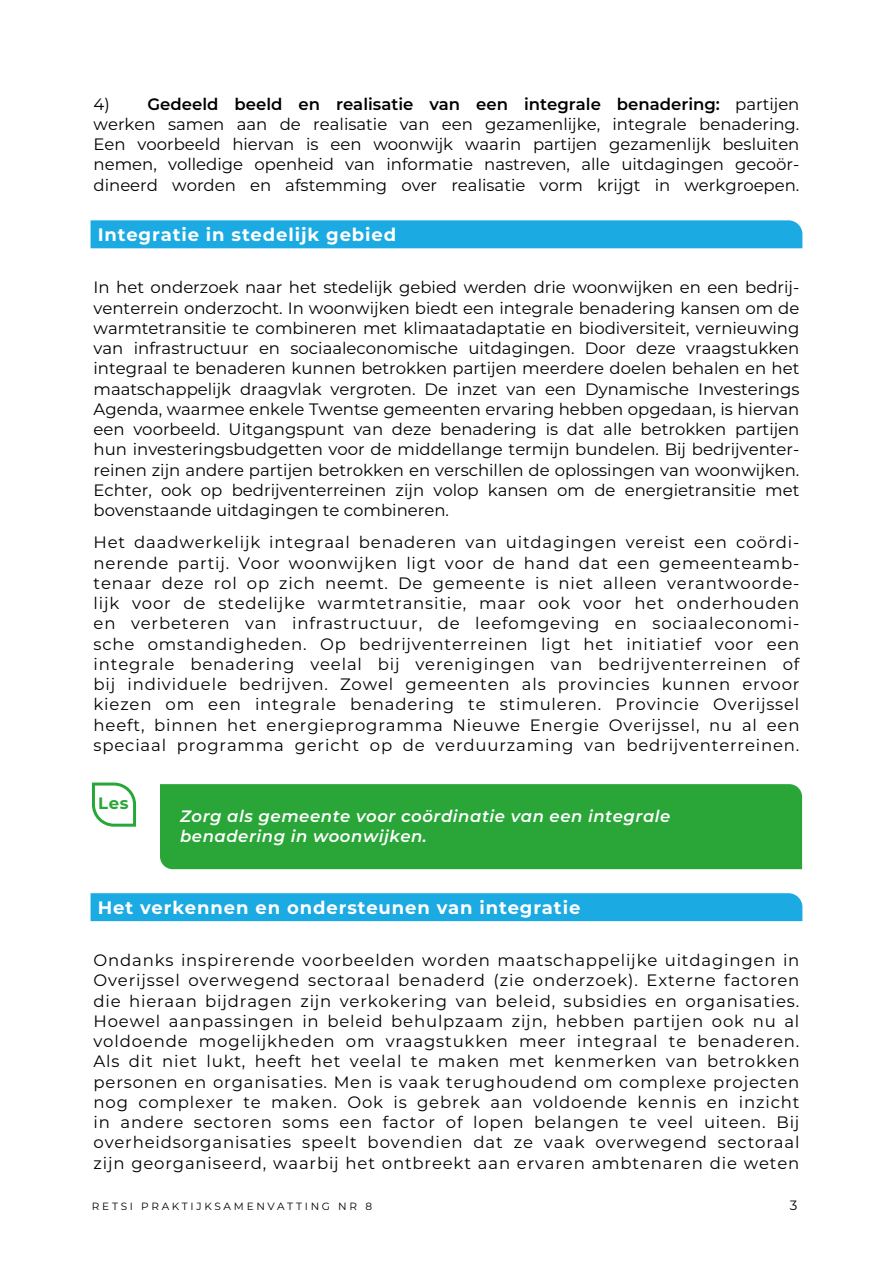
<style>
.page{position:relative;width:893px;height:1263px;background:#fff}
.page>*{position:absolute;margin:0;border:0;box-sizing:border-box;transform-origin:0 0}
.t1{font:700 18px "Montserrat";letter-spacing:.05em;color:#fff}
.t2{font:16.5px/20.2px "Montserrat";letter-spacing:.025em;color:#000;text-align:justify}
.t3{font:italic 600 16.5px/19.5px "Montserrat";letter-spacing:.035em;color:#fff}
.t4{font:700 16.5px "Montserrat";color:#27a737}
.t5{font:13.5px "Montserrat";color:#000}
.t6{font:10.5px "Montserrat";letter-spacing:.26em;color:#000}
.s1{font-weight:600}
</style>
<div class="page">
<div style="left:160px;top:784px;width:642px;height:85px;background:#29a637"></div>
<svg style="left:90px;top:220px;width:713px;height:29px;background:#24ade3"></svg>
<svg style="left:90px;top:893px;width:713px;height:29px;background:#25ade3"></svg>
<svg style="left:92px;top:782px;width:45px;height:45px"></svg>
<p class="t2" style="left:94px;top:93px;width:707px">4) <span class="s1">Gedeeld beeld en realisatie van een integrale benadering:</span> partijen werken samen aan de realisatie van een gezamenlijke, integrale benadering.<br>Een voorbeeld hiervan is een woonwijk waarin partijen gezamenlijk besluiten nemen, volledige openheid van informatie nastreven, alle uitdagingen gecoör&shy;dineerd worden en afstemming over realisatie vorm krijgt in werkgroepen.</p>
<p class="t1" style="left:98px;top:221px;width:300px">Integratie in stedelijk gebied</p>
<p class="t2" style="left:94px;top:277px;width:707px">In het onderzoek naar het stedelijk gebied werden drie woonwijken en een bedrij&shy;venterrein onderzocht. In woonwijken biedt een integrale benadering kansen om de warmtetransitie te combineren met klimaatadaptatie en biodiversiteit, vernieuwing van infrastructuur en sociaaleconomische uitdagingen. Door deze vraagstukken integraal te benaderen kunnen betrokken partijen meerdere doelen behalen en het maatschappelijk draagvlak vergroten. De inzet van een Dynamische Investerings Agenda, waarmee enkele Twentse gemeenten ervaring hebben opgedaan, is hiervan een voorbeeld. Uitgangspunt van deze benadering is dat alle betrokken partijen hun investeringsbudgetten voor de middellange termijn bundelen. Bij bedrijventer&shy;reinen zijn andere partijen betrokken en verschillen de oplossingen van woonwijken.<br>Echter, ook op bedrijventerreinen zijn volop kansen om de energietransitie met bovenstaande uitdagingen te combineren.</p>
<p class="t2" style="left:94px;top:532px;width:707px">Het daadwerkelijk integraal benaderen van uitdagingen vereist een coördi&shy;nerende partij. Voor woonwijken ligt voor de hand dat een gemeenteamb&shy;tenaar deze rol op zich neemt. De gemeente is niet alleen verantwoorde&shy;lijk voor de stedelijke warmtetransitie, maar ook voor het onderhouden en verbeteren van infrastructuur, de leefomgeving en sociaaleconomi&shy;sche omstandigheden. Op bedrijventerreinen ligt het initiatief voor een integrale benadering veelal bij verenigingen van bedrijventerreinen of bij individuele bedrijven. Zowel gemeenten als provincies kunnen ervoor kiezen om een integrale benadering te stimuleren. Provincie Overijssel heeft, binnen het energieprogramma Nieuwe Energie Overijssel, nu al een speciaal programma gericht op de verduurzaming van bedrijventerreinen.</p>
<p class="t4" style="left:98px;top:791px;width:32px">Les</p>
<p class="t3" style="left:180px;top:806px;width:492px">Zorg als gemeente voor coördinatie van een integrale benadering in woonwijken.</p>
<p class="t1" style="left:98px;top:894px;width:484px">Het verkennen en ondersteunen van integratie</p>
<p class="t2" style="left:94px;top:949px;width:707px">Ondanks inspirerende voorbeelden worden maatschappelijke uitdagingen in Overijssel overwegend sectoraal benaderd (zie onderzoek). Externe factoren die hieraan bijdragen zijn verkokering van beleid, subsidies en organisaties.<br>Hoewel aanpassingen in beleid behulpzaam zijn, hebben partijen ook nu al voldoende mogelijkheden om vraagstukken meer integraal te benaderen.<br>Als dit niet lukt, heeft het veelal te maken met kenmerken van betrokken personen en organisaties. Men is vaak terughoudend om complexe projecten nog complexer te maken. Ook is gebrek aan voldoende kennis en inzicht in andere sectoren soms een factor of lopen belangen te veel uiteen. Bij overheidsorganisaties speelt bovendien dat ze vaak overwegend sectoraal zijn georganiseerd, waarbij het ontbreekt aan ervaren ambtenaren die weten</p>
<p class="t6" style="left:92px;top:1199px;width:282px">RETSI PRAKTIJKSAMENVATTING NR 8</p>
<p class="t5" style="left:790px;top:1196px;width:9px">3</p>
</div>
